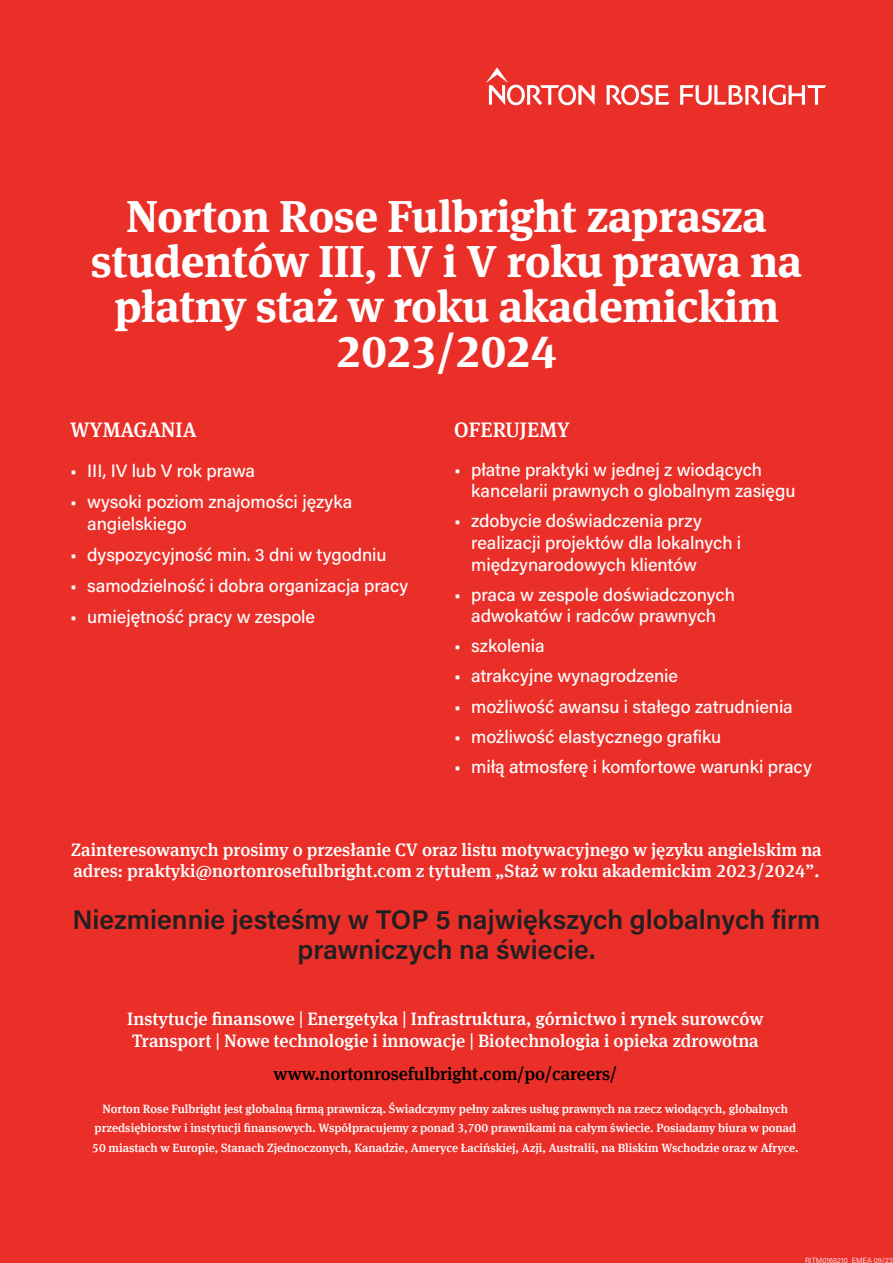
<style>
.page{position:relative;width:893px;height:1263px;background:#ea2f29}
.page>*{position:absolute;margin:0;border:0;box-sizing:border-box;transform-origin:0 0}
.t1{font:700 45px/45px "Meta Serif Offc Pro";letter-spacing:-.01em;color:#fff;text-align:center}
.t2{font:600 27px/30px "Acumin Pro";color:#231f20;text-align:center}
.t3{font:500 21px "Meta Serif Offc Pro";color:#fff}
.t4{font:500 18px/21.6px "Acumin Pro";letter-spacing:-.005em;color:#fff}
.t5{font:500 18px/22.5px "Meta Serif Offc Pro";color:#fff}
.t6{font:500 18px "Meta Serif Offc Pro";letter-spacing:-.005em;color:#000}
.t7{font:500 12px/19.5px "Meta Serif Offc Pro";color:#fff;text-align:center}
.t8{font:300 7.5px "Acumin Pro";color:#fff}
.s1{color:#ea2f29}
</style>
<div class="page">
<svg style="left:486px;top:67px;width:109px;height:38px"></svg>
<svg style="left:607px;top:85px;width:62px;height:20px"></svg>
<svg style="left:680px;top:85px;width:146px;height:20px"></svg>
<h1 class="t1" style="left:91px;top:190px;width:713px">Norton Rose Fulbright zaprasza studentów III, IV i V roku prawa na płatny staż w roku akademickim<br>2023/2024</h1>
<p class="t3" style="left:70px;top:414px;width:128px">WYMAGANIA</p>
<p class="t4" style="left:70px;top:459px;width:186px">• III, IV lub V rok prawa</p>
<p class="t4" style="left:87px;top:489px;width:267px;line-height:22.5px;text-indent:-17px">• wysoki poziom znajomości języka angielskiego</p>
<p class="t4" style="left:70px;top:543px;width:318px">• dyspozycyjność min. 3 dni w tygodniu</p>
<p class="t4" style="left:70px;top:574px;width:340px">• samodzielność i dobra organizacja pracy</p>
<p class="t4" style="left:70px;top:605px;width:246px">• umiejętność pracy w zespole</p>
<p class="t3" style="left:454px;top:414px;width:117px">OFERUJEMY</p>
<p class="t4" style="left:471px;top:458px;width:326px;text-indent:-17px">• płatne praktyki w jednej z wiodących kancelarii prawnych o globalnym zasięgu</p>
<p class="t4" style="left:471px;top:509px;width:272px;text-indent:-17px">• zdobycie doświadczenia przy realizacji projektów dla lokalnych i międzynarodowych klientów</p>
<p class="t4" style="left:454px;top:583px;width:282px;text-align:center">• praca w zespole doświadczonych adwokatów i radców prawnych</p>
<p class="t4" style="left:454px;top:634px;width:92px">• szkolenia</p>
<p class="t4" style="left:454px;top:665px;width:225px">• atrakcyjne wynagrodzenie</p>
<p class="t4" style="left:454px;top:695px;width:340px">• możliwość awansu i stałego zatrudnienia</p>
<p class="t4" style="left:454px;top:725px;width:268px">• możliwość elastycznego grafiku</p>
<p class="t4" style="left:454px;top:755px;width:359px">• miłą atmosferę i komfortowe warunki pracy</p>
<p class="t5" style="left:71px;top:837px;width:752px;line-height:21.6px">Zainteresowanych prosimy o przesłanie CV oraz listu motywacyjnego w języku angielskim na adres: praktyki@nortonrosefulbright.com z tytułem „Staż w roku akademickim 2023/2024”.</p>
<h2 class="t2" style="left:72px;top:903px;width:750px">Niezmiennie jesteśmy w TOP 5 największych globalnych firm prawniczych na świecie.</h2>
<p class="t5" style="left:127px;top:1006px;width:638px">Instytucje finansowe | Energetyka | Infrastruktura, górnictwo i rynek surowców<br>Transport | Nowe technologie i innowacje | Biotechnologia i opieka zdrowotna</p>
<p class="t6" style="left:274px;top:1060px;width:345px">www.nortonrosefulbright.com/po/careers/</p>
<p class="t7" style="left:92px;top:1098px;width:708px">Norton Rose Fulbright jest globalną firmą prawniczą. Świadczymy pełny zakres usług prawnych na rzecz wiodących, globalnych przedsiębiorstw i instytucji finansowych. Współpracujemy z ponad 3,700 prawnikami na całym świecie. Posiadamy biura w ponad<br>50 miastach w Europie, Stanach Zjednoczonych, Kanadzie, Ameryce Łacińskiej, Azji, Australii, na Bliskim Wschodzie oraz w Afryce.</p>
<p class="t8" style="left:788px;top:1255px;width:106px"><span class="s1">•</span> RITM0168210 EMEA 09/23</p>
</div>
